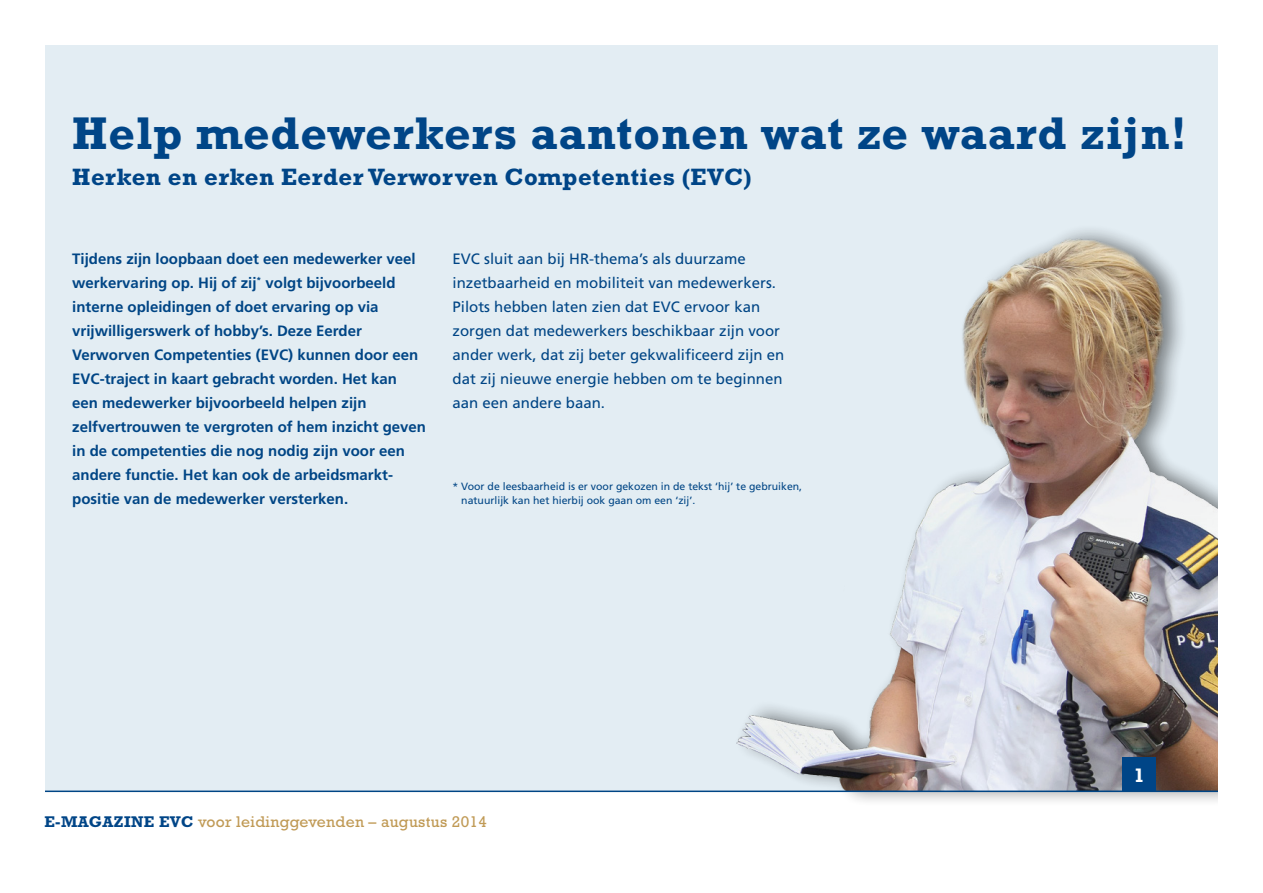
<style>
.page{position:relative;width:1263px;height:893px;background:#fff}
.page>*{position:absolute;margin:0;border:0;box-sizing:border-box;transform-origin:0 0}
.t1{font:700 46.5px "Rockwell";letter-spacing:.02em;color:#004587}
.t2{font:700 24px "Rockwell";letter-spacing:.02em;color:#004587}
.t3{font:700 19.8px "Rockwell";color:#fff}
.t4{font:15.75px "Rockwell";letter-spacing:.02em;color:#c09a55}
.t5{font:700 15px/24px "Frutiger";color:#004585}
.t6{font:15px/24px "Frutiger";color:#004585}
.t7{font:10.5px/13.5px "Frutiger";color:#004585}
.s1{font-weight:700;color:#004587}
</style>
<div class="page">
<div style="left:45px;top:43px;width:1173px;height:748px;background:#e3edf3"></div>
<div style="left:732px;top:223px;width:513px;height:584px;background:#000;opacity:.5"></div>
<img style="left:732px;top:230px;width:486px;height:560px">
<div style="left:1218px;top:0;width:45px;height:893px;background:#fff"></div>
<div style="left:0;top:0;width:1263px;height:45px;background:#fff"></div>
<div style="left:1123px;top:757px;width:33px;height:34px;background:#004587"></div>
<hr style="left:45px;top:790px;width:1173px;height:2px;background:#004585">
<h1 class="t1" style="left:72px;top:106px;width:1116px">Help medewerkers aantonen wat ze waard zijn!</h1>
<h2 class="t2" style="left:72px;top:163px;width:681px">Herken en erken Eerder Verworven Competenties (EVC)</h2>
<p class="t5" style="left:72px;top:247px;width:355px">Tijdens zijn loopbaan doet een medewerker veel werkervaring op. Hij of zij<sup>*</sup> volgt bijvoorbeeld interne opleidingen of doet ervaring op via vrijwilligerswerk of hobby’s. Deze Eerder Verworven Competenties (EVC) kunnen door een EVC-traject in kaart gebracht worden. Het kan een medewerker bijvoorbeeld helpen zijn zelfvertrouwen te vergroten of hem inzicht geven in de competenties die nog nodig zijn voor een andere functie. Het kan ook de arbeidsmarkt&shy;positie van de medewerker versterken.</p>
<p class="t6" style="left:452px;top:247px;width:333px">EVC sluit aan bij HR-thema’s als duurzame inzetbaarheid en mobiliteit van medewerkers.<br>Pilots hebben laten zien dat EVC ervoor kan zorgen dat medewerkers beschikbaar zijn voor ander werk, dat zij beter gekwalificeerd zijn en dat zij nieuwe energie hebben om te beginnen aan een andere baan.</p>
<p class="t7" style="left:461px;top:480px;width:342px;text-indent:-9px">* Voor de leesbaarheid is er voor gekozen in de tekst ‘hij’ te gebruiken, natuurlijk kan het hierbij ook gaan om een ‘zij’.</p>
<p class="t4" style="left:44px;top:812px;width:444px"><span class="s1">E-MAGAZINE EVC</span> voor leidinggevenden – augustus 2014</p>
<h3 class="t3" style="left:1134px;top:763px;width:12px">1</h3>
</div>
